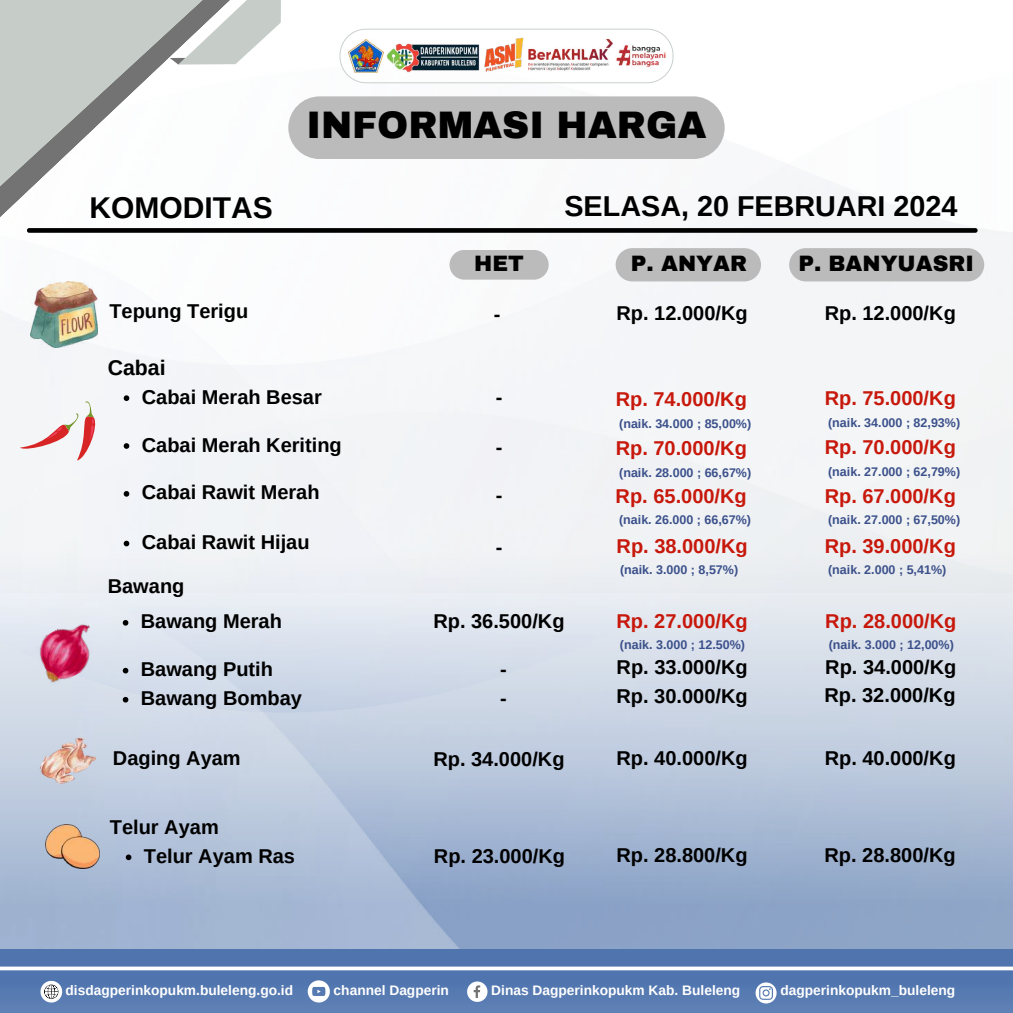
<style>
.page{position:relative;width:1013px;height:1013px;background:#fff}
.page>*{position:absolute;margin:0;border:0;box-sizing:border-box;transform-origin:0 0}
.t1{font:900 37.5px "Archivo";color:#000}
.t2{font:700 30px "Arimo";color:#000}
.t3{font:700 28.75px "Arimo";color:#000}
.t4{font:900 21.75px "Archivo";color:#000}
.t5{font:700 21.25px "Arimo";color:#000}
.t6{font:700 20px/29px "Arimo";color:#000}
.t7{font:700 20px "Arimo";color:#c7180b}
.t8{font:700 13.75px "Arimo";color:#fff}
.t9{font:700 12.5px "Arimo";color:#3b508b}
</style>
<div class="page">
<div style="left:0;top:549px;width:1012px;height:463px;background:linear-gradient(to right,#5377b0,#5377b0)"></div>
<img style="left:0;top:28px;width:1012px;height:320px">
<svg style="left:467px;top:981px;width:20px;height:20px"></svg>
<svg style="left:40px;top:980px;width:22px;height:22px"></svg>
<svg style="left:308px;top:980px;width:22px;height:22px"></svg>
<svg style="left:755px;top:982px;width:21px;height:21px"></svg>
<svg style="left:0;top:966px;width:1012px;height:4px"></svg>
<img style="left:0;top:348px;width:1012px;height:600px">
<svg style="left:339px;top:29px;width:334px;height:54px"></svg>
<img style="left:349px;top:39px;width:34px;height:33px">
<img style="left:386px;top:42px;width:94px;height:30px">
<img style="left:528px;top:39px;width:82px;height:32px">
<img style="left:610px;top:39px;width:61px;height:35px">
<img style="left:481px;top:32px;width:47px;height:47px">
<svg style="left:243px;top:0;width:38px;height:65px"></svg>
<svg style="left:0;top:0;width:243px;height:266px"></svg>
<svg style="left:0;top:0;width:224px;height:215px"></svg>
<svg style="left:27px;top:228px;width:950px;height:5px;background:#0f0f0f"></svg>
<div style="left:288px;top:96px;width:436px;height:63px;background:#bbb;border-radius:31px"></div>
<div style="left:615px;top:248px;width:146px;height:33px;background:#bbb"></div>
<div style="left:789px;top:248px;width:195px;height:33px;background:#bbb"></div>
<img style="left:31px;top:282px;width:67px;height:65px">
<svg style="left:20px;top:399px;width:75px;height:61px"></svg>
<img style="left:30px;top:615px;width:77px;height:72px">
<img style="left:40px;top:737px;width:55px;height:46px">
<img style="left:46px;top:824px;width:53px;height:44px">
<svg style="left:124px;top:395px;width:5px;height:6px"></svg>
<svg style="left:124px;top:443px;width:5px;height:6px"></svg>
<svg style="left:124px;top:491px;width:5px;height:5px"></svg>
<svg style="left:124px;top:540px;width:5px;height:6px"></svg>
<svg style="left:123px;top:620px;width:5px;height:5px"></svg>
<svg style="left:123px;top:668px;width:5px;height:5px"></svg>
<svg style="left:123px;top:697px;width:5px;height:5px"></svg>
<svg style="left:126px;top:854px;width:5px;height:6px"></svg>
<div style="left:449px;top:250px;width:99px;height:30px;background:#bbb;border-radius:15px"></div>
<h1 class="t1" style="left:306px;top:105px;width:401px">INFORMASI HARGA</h1>
<h2 class="t2" style="left:89px;top:191px;width:185px">KOMODITAS</h2>
<h3 class="t3" style="left:564px;top:190px;width:394px">SELASA, 20 FEBRUARI 2024</h3>
<p class="t4" style="left:631px;top:252px;width:118px">P. ANYAR</p>
<p class="t4" style="left:798px;top:252px;width:177px">P. BANYUASRI</p>
<p class="t6" style="left:616px;top:298px;width:133px">Rp. 12.000/Kg</p>
<p class="t4" style="left:474px;top:252px;width:51px">HET</p>
<p class="t6" style="left:109px;top:296px;width:140px">Tepung Terigu</p>
<p class="t6" style="left:824px;top:298px;width:133px">Rp. 12.000/Kg</p>
<p class="t6" style="left:494px;top:299px;width:8px">-</p>
<p class="t5" style="left:108px;top:355px;width:59px">Cabai</p>
<p class="t6" style="left:142px;top:382px;width:182px">Cabai Merah Besar</p>
<p class="t6" style="left:142px;top:430px;width:201px">Cabai Merah Keriting</p>
<p class="t6" style="left:142px;top:478px;width:179px">Cabai Rawit Merah</p>
<p class="t6" style="left:142px;top:527px;width:169px">Cabai Rawit Hijau</p>
<p class="t6" style="left:108px;top:571px;width:78px">Bawang</p>
<p class="t6" style="left:141px;top:607px;width:143px">Bawang Merah</p>
<p class="t6" style="left:141px;top:655px;width:163px">Bawang Putih<br>Bawang Bombay</p>
<p class="t6" style="left:496px;top:383px;width:8px">-</p>
<p class="t6" style="left:496px;top:432px;width:8px">-</p>
<p class="t6" style="left:496px;top:480px;width:8px">-</p>
<p class="t6" style="left:496px;top:532px;width:8px">-</p>
<p class="t6" style="left:433px;top:607px;width:133px">Rp. 36.500/Kg</p>
<p class="t6" style="left:500px;top:654px;width:8px">- -</p>
<p class="t7" style="left:615px;top:388px;width:133px">Rp. 74.000/Kg</p>
<p class="t9" style="left:619px;top:416px;width:133px">(naik. 34.000 ; 85,00%)</p>
<p class="t7" style="left:615px;top:437px;width:133px">Rp. 70.000/Kg</p>
<p class="t9" style="left:619px;top:465px;width:133px">(naik. 28.000 ; 66,67%)</p>
<p class="t7" style="left:615px;top:484px;width:133px">Rp. 65.000/Kg</p>
<p class="t9" style="left:619px;top:513px;width:133px">(naik. 26.000 ; 66,67%)</p>
<p class="t7" style="left:616px;top:534px;width:133px">Rp. 38.000/Kg</p>
<p class="t9" style="left:620px;top:563px;width:120px">(naik. 3.000 ; 8,57%)</p>
<p class="t7" style="left:616px;top:609px;width:133px">Rp. 27.000/Kg</p>
<p class="t9" style="left:620px;top:638px;width:127px">(naik. 3.000 ; 12.50%)</p>
<p class="t6" style="left:616px;top:652px;width:133px">Rp. 33.000/Kg</p>
<p class="t6" style="left:616px;top:682px;width:133px">Rp. 30.000/Kg</p>
<p class="t6" style="left:113px;top:743px;width:129px">Daging Ayam</p>
<p class="t6" style="left:616px;top:743px;width:133px">Rp. 40.000/Kg</p>
<p class="t6" style="left:433px;top:744px;width:133px">Rp. 34.000/Kg</p>
<p class="t6" style="left:144px;top:812px;width:153px;text-indent:-34px">Telur Ayam<br>Telur Ayam Ras</p>
<p class="t6" style="left:434px;top:841px;width:133px">Rp. 23.000/Kg</p>
<p class="t6" style="left:616px;top:841px;width:133px">Rp. 28.800/Kg</p>
<p class="t7" style="left:824px;top:387px;width:133px">Rp. 75.000/Kg</p>
<p class="t9" style="left:828px;top:415px;width:133px">(naik. 34.000 ; 82,93%)</p>
<p class="t7" style="left:824px;top:436px;width:133px">Rp. 70.000/Kg</p>
<p class="t9" style="left:828px;top:464px;width:133px">(naik. 27.000 ; 62,79%)</p>
<p class="t7" style="left:824px;top:484px;width:133px">Rp. 67.000/Kg</p>
<p class="t9" style="left:828px;top:513px;width:133px">(naik. 27.000 ; 67,50%)</p>
<p class="t7" style="left:824px;top:534px;width:133px">Rp. 39.000/Kg</p>
<p class="t9" style="left:828px;top:563px;width:120px">(naik. 2.000 ; 5,41%)</p>
<p class="t7" style="left:825px;top:609px;width:133px">Rp. 28.000/Kg</p>
<p class="t9" style="left:828px;top:638px;width:127px">(naik. 3.000 ; 12,00%)</p>
<p class="t6" style="left:825px;top:652px;width:133px">Rp. 34.000/Kg</p>
<p class="t6" style="left:824px;top:681px;width:133px">Rp. 32.000/Kg</p>
<p class="t6" style="left:824px;top:743px;width:133px">Rp. 40.000/Kg</p>
<p class="t6" style="left:824px;top:841px;width:133px">Rp. 28.800/Kg</p>
<p class="t8" style="left:66px;top:983px;width:229px">disdagperinkopukm.buleleng.go.id</p>
<p class="t8" style="left:333px;top:982px;width:117px">channel Dagperin</p>
<p class="t8" style="left:491px;top:983px;width:250px">Dinas Dagperinkopukm Kab. Buleleng</p>
<p class="t8" style="left:780px;top:983px;width:176px">dagperinkopukm_buleleng</p>
</div>
